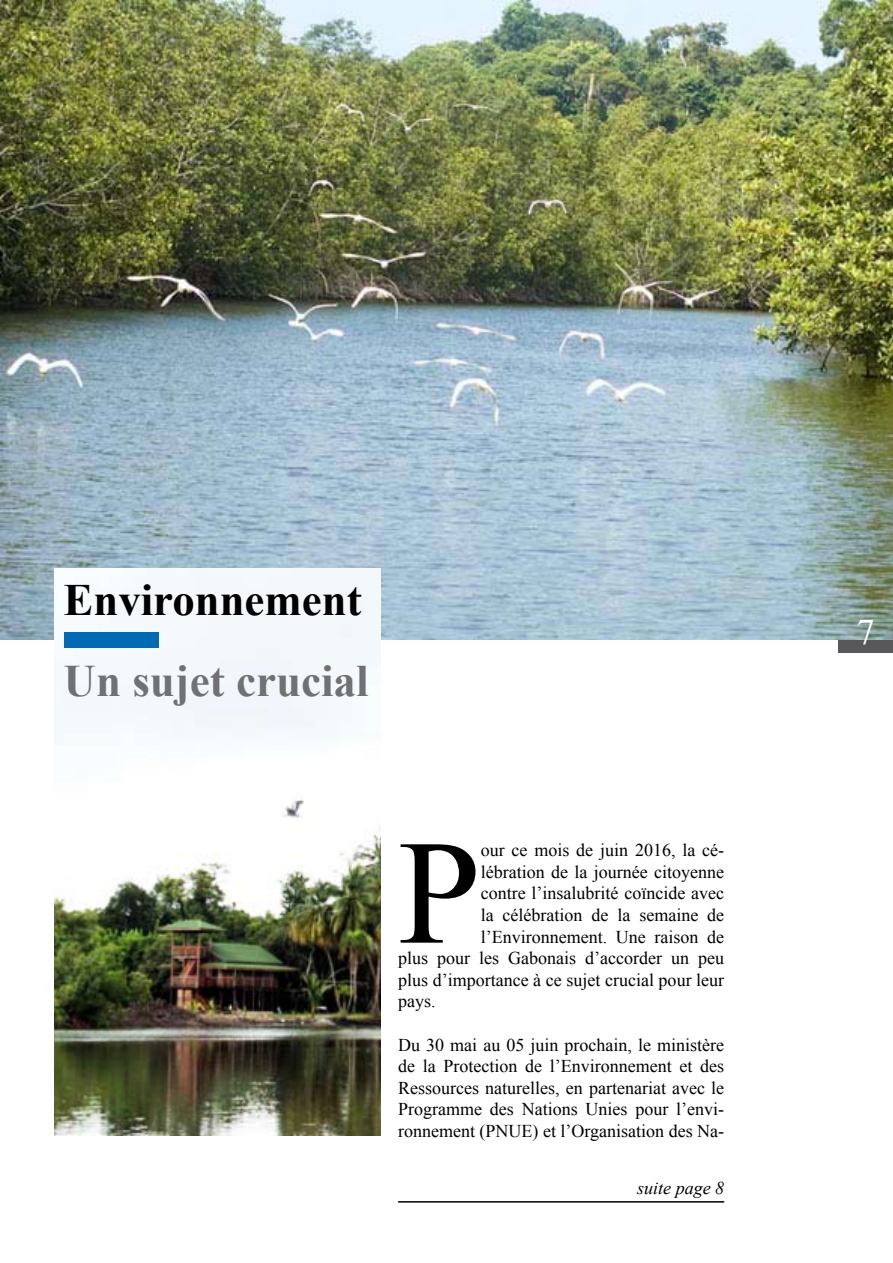
<style>
.page{position:relative;width:893px;height:1263px;background:#fff}
.page>*{position:absolute;margin:0;border:0;box-sizing:border-box;transform-origin:0 0}
.t1{font:148.5px "Times New Roman";color:#000}
.t2{font:700 45px "Times New Roman";color:#707173}
.t3{font:700 44.85px "Times New Roman";color:#000}
.t4{font:36px "Times New Roman";color:#fff}
.t5{font:18px/21.6px "Times New Roman";color:#000;text-align:justify}
.t6{font:italic 18px "Times New Roman";color:#000}
</style>
<div class="page">
<div style="left:839px;top:610px;width:54px;height:43px;background:#58585a"></div>
<img style="left:0;top:0;width:893px;height:639px">
<img style="left:54px;top:568px;width:326px;height:568px">
<div style="left:64px;top:632px;width:95px;height:15px;background:#006ab2"></div>
<hr style="left:398px;top:1201px;width:326px;height:1px;background:#000">
<h3 class="t3" style="left:64px;top:568px;width:300px">Environnement</h3>
<h2 class="t2" style="left:64px;top:648px;width:306px">Un sujet crucial</h2>
<h1 class="t1" style="left:398px;top:788px;width:84px">P</h1>
<p class="t5" style="left:481px;top:839px;width:245px">our ce mois de juin 2016, la cé-</p>
<p class="t5" style="left:481px;top:860px;width:245px">lébration de la journée citoyenne</p>
<p class="t5" style="left:481px;top:882px;width:245px">contre l’insalubrité coïncide avec</p>
<p class="t5" style="left:481px;top:904px;width:245px">la célébration de la semaine de</p>
<p class="t5" style="left:481px;top:925px;width:245px">l’Environnement. Une raison de</p>
<p class="t5" style="left:398px;top:947px;width:328px">plus pour les Gabonais d’accorder un peu</p>
<p class="t5" style="left:398px;top:968px;width:328px">plus d’importance à ce sujet crucial pour leur</p>
<p class="t5" style="left:398px;top:990px;width:39px">pays.</p>
<p class="t5" style="left:398px;top:1033px;width:328px">Du 30 mai au 05 juin prochain, le ministère de la Protection de l’Environnement et des Ressources naturelles, en partenariat avec le Programme des Nations Unies pour l’envi&shy;ronnement (PNUE) et l’Organisation des Na-</p>
<p class="t6" style="left:637px;top:1175px;width:88px">suite page 8</p>
<h3 class="t4" style="left:857px;top:606px;width:19px">7</h3>
</div>
